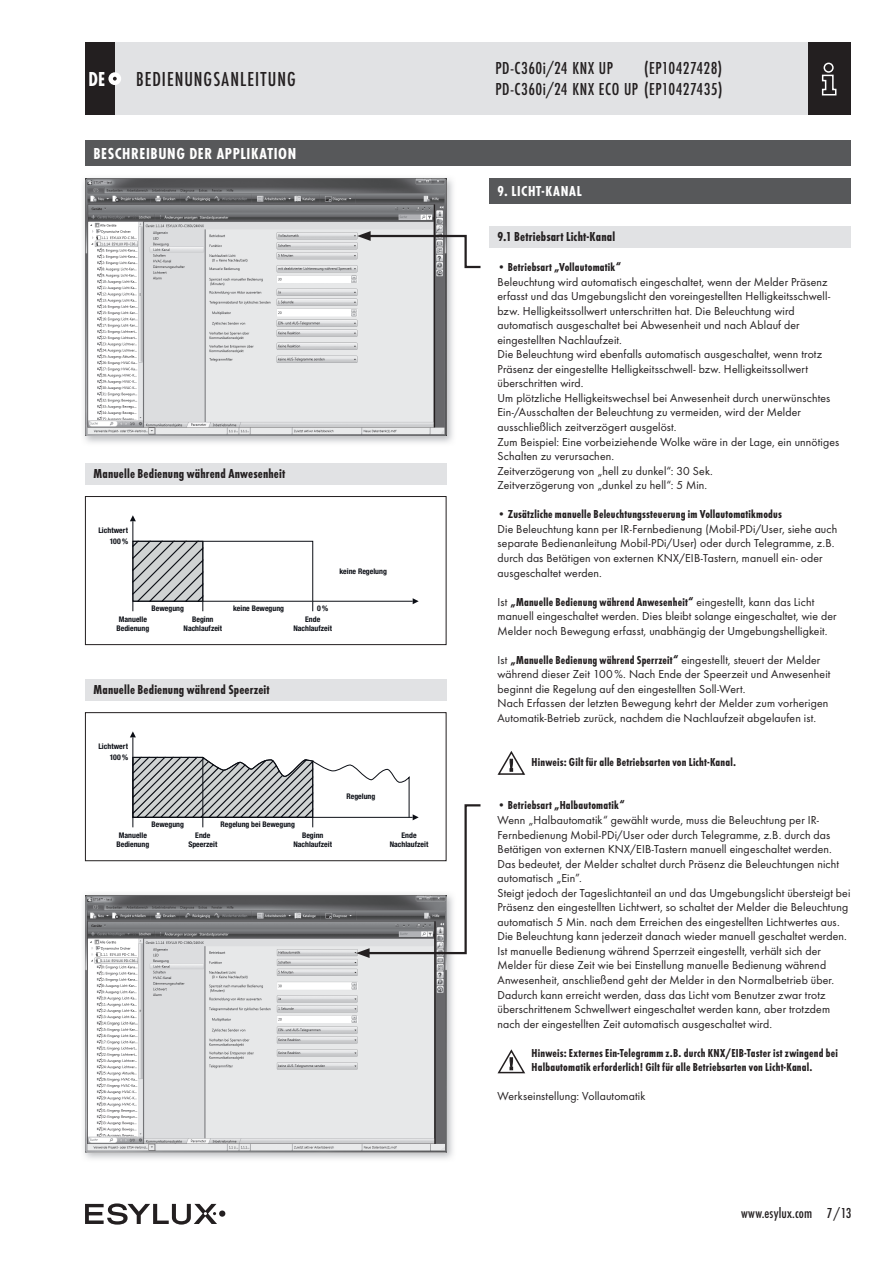
<style>
.page{position:relative;width:893px;height:1263px;background:#fff}
.page>*{position:absolute;margin:0;border:0;box-sizing:border-box;transform-origin:0 0}
.t1{font:500 21px "Futura Con";letter-spacing:.045em;color:#231f20}
.t2{font:700 21px "Futura Con";color:#fff;scale:.95 1}
.t3{font:500 18px/21px "Futura Con";letter-spacing:.025em;color:#231f20;text-align:right}
.t4{font:700 16.5px "Futura Con";letter-spacing:.035em;color:#fff}
.t5{font:500 15px "Futura Con";letter-spacing:.01em;color:#231f20}
.t6{font:700 15px "Futura Con";letter-spacing:.045em;color:#fff}
.t7{font:700 13.5px "Futura Con";letter-spacing:.015em;color:#231f20}
.t8{font:12px/14.5px "Futura Boo";letter-spacing:.015em;color:#231f20}
.t9{font:700 12px/14.5px "Futura Con";letter-spacing:.015em;color:#231f20}
.t10{font:700 condensed 7.8px/9.1px "Helvetica Neue LTW1 G";color:#0b0e15;text-align:center}
.s1{font-family:"Futura Boo";font-weight:400}
</style>
<div class="page">
<div style="left:85px;top:43px;width:765px;height:72px;background:#e1e2e4"></div>
<div style="left:808px;top:43px;width:42px;height:72px;background:#231f20"></div>
<svg style="left:821px;top:62px;width:16px;height:34px"></svg>
<div style="left:85px;top:43px;width:30px;height:72px;background:#231f20"></div>
<div style="left:108px;top:72px;width:13px;height:13px;background:#fff;border-radius:50%"></div>
<svg style="left:113px;top:77px;width:4px;height:4px"></svg>
<div style="left:219px;top:1210px;width:6px;height:7px;background:#231f20;border-radius:50%"></div>
<svg style="left:85px;top:1203px;width:132px;height:21px"></svg>
<div style="left:85px;top:463px;width:361px;height:21px;background:#e1e2e4"></div>
<svg style="left:130px;top:515px;width:289px;height:96px"></svg>
<hr style="left:202px;top:541px;width:1px;height:60px;background:#0b0e15">
<div style="left:85px;top:496px;width:361px;height:149px;border:1px solid #231f20"></div>
<div style="left:85px;top:140px;width:765px;height:26px;background:#57585a"></div>
<div style="left:489px;top:226px;width:361px;height:22px;background:#e1e2e4"></div>
<img style="left:84px;top:178px;width:369px;height:265px">
<img style="left:85px;top:179px;width:361px;height:257px">
<div style="left:489px;top:179px;width:361px;height:25px;background:#57585a"></div>
<svg style="left:497px;top:751px;width:29px;height:24px"></svg>
<svg style="left:497px;top:1049px;width:29px;height:25px"></svg>
<img style="left:84px;top:894px;width:369px;height:265px">
<img style="left:85px;top:895px;width:361px;height:257px">
<svg style="left:357px;top:231px;width:124px;height:38px"></svg>
<div style="left:85px;top:679px;width:361px;height:21px;background:#e1e2e4"></div>
<svg style="left:130px;top:731px;width:351px;height:227px"></svg>
<hr style="left:202px;top:757px;width:1px;height:60px;background:#0b0e15">
<div style="left:85px;top:712px;width:361px;height:149px;border:1px solid #231f20"></div>
<h1 class="t2" style="left:88px;top:67px;width:19px">DE</h1>
<h1 class="t1" style="left:136px;top:67px;width:161px">BEDIENUNGSANLEITUNG</h1>
<h3 class="t4" style="left:94px;top:144px;width:204px">BESCHREIBUNG DER APPLIKATION</h3>
<p class="t7" style="left:94px;top:466px;width:193px">Manuelle Bedienung während Anwesenheit</p>
<p class="t10" style="left:98px;top:525px;width:31px">Lichtwert</p>
<p class="t10" style="left:110px;top:537px;width:20px">100 %</p>
<p class="t10" style="left:339px;top:566px;width:49px">keine Regelung</p>
<p class="t10" style="left:152px;top:604px;width:34px">Bewegung</p>
<p class="t10" style="left:317px;top:604px;width:12px">0 %</p>
<p class="t10" style="left:233px;top:604px;width:53px">keine Bewegung</p>
<p class="t10" style="left:184px;top:614px;width:40px">Beginn<br>Nachlaufzeit</p>
<p class="t10" style="left:116px;top:614px;width:34px;text-align:left">Manuelle<br>Bedienung</p>
<p class="t10" style="left:293px;top:614px;width:40px">Ende<br>Nachlaufzeit</p>
<p class="t7" style="left:94px;top:682px;width:178px">Manuelle Bedienung während Speerzeit</p>
<p class="t10" style="left:98px;top:742px;width:31px">Lichtwert</p>
<p class="t10" style="left:110px;top:753px;width:20px">100 %</p>
<p class="t10" style="left:152px;top:820px;width:34px">Bewegung</p>
<p class="t10" style="left:221px;top:820px;width:76px">Regelung bei Bewegung</p>
<p class="t10" style="left:346px;top:791px;width:30px">Regelung</p>
<p class="t10" style="left:116px;top:831px;width:34px;text-align:left">Manuelle<br>Bedienung</p>
<p class="t10" style="left:188px;top:831px;width:30px">Ende<br>Speerzeit</p>
<p class="t10" style="left:293px;top:831px;width:40px">Beginn<br>Nachlaufzeit</p>
<p class="t10" style="left:390px;top:831px;width:40px">Ende<br>Nachlaufzeit</p>
<h2 class="t3" style="left:495px;top:58px;width:229px">(EP10427428)<br>PD-C360i/24 KNX ECO UP (EP10427435)</h2>
<h2 class="t3" style="left:495px;top:58px;width:119px">PD-C360i/24 KNX UP</h2>
<p class="t6" style="left:497px;top:183px;width:86px">9. LICHT-KANAL</p>
<p class="t7" style="left:497px;top:229px;width:119px">9.1 Betriebsart Licht-Kanal</p>
<p class="t9" style="left:497px;top:260px;width:125px">• Betriebsart „Vollautomatik“</p>
<p class="t8" style="left:497px;top:274px;width:343px">Beleuchtung wird automatisch eingeschaltet, wenn der Melder Präsenz erfasst und das Umgebungslicht den voreingestellten Helligkeitsschwell&shy;bzw. Helligkeitssollwert unterschritten hat. Die Beleuchtung wird automatisch ausgeschaltet bei Abwesenheit und nach Ablauf der eingestellten Nachlaufzeit.<br>Die Beleuchtung wird ebenfalls automatisch ausgeschaltet, wenn trotz Präsenz der eingestellte Helligkeitsschwell- bzw. Helligkeitssollwert überschritten wird.<br>Um plötzliche Helligkeitswechsel bei Anwesenheit durch unerwünschtes Ein-/Ausschalten der Beleuchtung zu vermeiden, wird der Melder ausschließlich zeitverzögert ausgelöst.<br>Zum Beispiel: Eine vorbeiziehende Wolke wäre in der Lage, ein unnötiges Schalten zu verursachen.<br>Zeitverzögerung von „hell zu dunkel“: 30 Sek.<br>Zeitverzögerung von „dunkel zu hell“: 5 Min.</p>
<p class="t9" style="left:497px;top:507px;width:286px">• Zusätzliche manuelle Beleuchtungssteuerung im Vollautomatikmodus</p>
<p class="t8" style="left:497px;top:521px;width:341px">Die Beleuchtung kann per IR-Fernbedienung (Mobil-PDi/User, siehe auch separate Bedienanleitung Mobil-PDi/User) oder durch Telegramme, z.B. durch das Betätigen von externen KNX/EIB-Tastern, manuell ein- oder ausgeschaltet werden.</p>
<p class="t9" style="left:497px;top:594px;width:318px"><span class="s1">Ist</span> „Manuelle Bedienung während Anwesenheit“ <span class="s1">eingestellt, kann das Licht</span></p>
<p class="t8" style="left:497px;top:609px;width:341px">manuell eingeschaltet werden. Dies bleibt solange eingeschaltet, wie der<br>Melder noch Bewegung erfasst, unabhängig der Umgebungshelligkeit.</p>
<p class="t9" style="left:497px;top:652px;width:324px"><span class="s1">Ist</span> „Manuelle Bedienung während Sperrzeit“ <span class="s1">eingestellt, steuert der Melder</span></p>
<p class="t8" style="left:497px;top:667px;width:335px">während dieser Zeit 100 %. Nach Ende der Speerzeit und Anwesenheit beginnt die Regelung auf den eingestellten Soll-Wert.<br>Nach Erfassen der letzten Bewegung kehrt der Melder zum vorherigen Automatik-Betrieb zurück, nachdem die Nachlaufzeit abgelaufen ist.</p>
<p class="t9" style="left:531px;top:754px;width:206px">Hinweis: Gilt für alle Betriebsarten von Licht-Kanal.</p>
<p class="t9" style="left:497px;top:798px;width:129px">• Betriebsart „Halbautomatik“</p>
<p class="t8" style="left:497px;top:813px;width:354px">Wenn „Halbautomatik“ gewählt wurde, muss die Beleuchtung per IR-Fernbedienung Mobil-PDi/User oder durch Telegramme, z.B. durch das Betätigen von externen KNX/EIB-Tastern manuell eingeschaltet werden.<br>Das bedeutet, der Melder schaltet durch Präsenz die Beleuchtungen nicht automatisch „Ein”.<br>Steigt jedoch der Tageslichtanteil an und das Umgebungslicht übersteigt bei Präsenz den eingestellten Lichtwert, so schaltet der Melder die Beleuchtung automatisch 5 Min. nach dem Erreichen des eingestellten Lichtwertes aus.<br>Die Beleuchtung kann jederzeit danach wieder manuell geschaltet werden.<br>Ist manuelle Bedienung während Sperrzeit eingestellt, verhält sich der Melder für diese Zeit wie bei Einstellung manuelle Bedienung während Anwesenheit, anschließend geht der Melder in den Normalbetrieb über.<br>Dadurch kann erreicht werden, dass das Licht vom Benutzer zwar trotz überschrittenem Schwellwert eingeschaltet werden kann, aber trotzdem nach der eingestellten Zeit automatisch ausgeschaltet wird.</p>
<p class="t9" style="left:531px;top:1045px;width:308px">Hinweis: Externes Ein-Telegramm z.B. durch KNX/EIB-Taster ist zwingend bei<br>Halbautomatik erforderlich! Gilt für alle Betriebsarten von Licht-Kanal.</p>
<p class="t8" style="left:497px;top:1089px;width:149px">Werkseinstellung: Vollautomatik</p>
<p class="t5" style="left:741px;top:1204px;width:112px">www.esylux.com 7/13</p>
</div>
